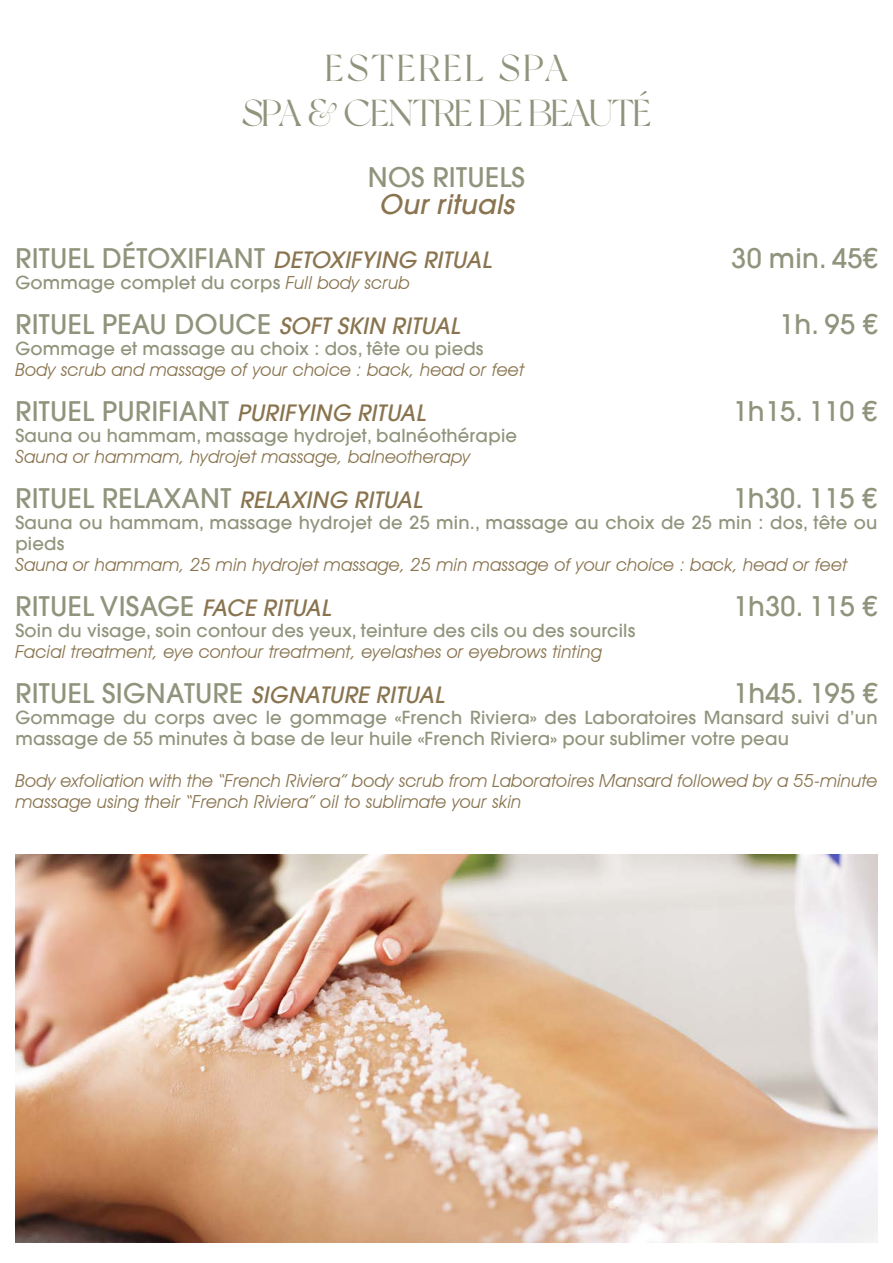
<style>
.page{position:relative;width:893px;height:1263px;background:#fff}
.page>*{position:absolute;margin:0;border:0;box-sizing:border-box;transform-origin:0 0}
.t1{font:37.5px "New York";letter-spacing:-.04em;color:#91947c}
.t2{font:37.5px "New York";letter-spacing:.08em;color:#91947c}
.t3{font:500 27px "Avant Garde LT";letter-spacing:.01em;color:#91947c}
.t4{font:italic 500 27px "Avant Garde LT";letter-spacing:.01em;color:#89744f}
.t5{font:500 18px/21px "Avant Garde LT";letter-spacing:.01em;color:#91947c}
.t6{font:italic 18px/21px "Avant Garde IT Cby BT";letter-spacing:.01em;color:#89744f}
.s1{font-style:italic;font-size:22.5px;color:#89744f}
.s2{font-family:"Avant Garde IT Cby BT";font-weight:400;font-style:italic;color:#89744f}
</style>
<div class="page">
<img style="left:15px;top:855px;width:863px;height:388px">
<p class="t2" style="left:325px;top:45px;width:244px">ESTEREL SPA</p>
<p class="t1" style="left:241px;top:90px;width:412px">SPA &amp; CENTRE DE BEAUTÉ</p>
<p class="t3" style="left:368px;top:160px;width:159px">NOS RITUELS</p>
<p class="t4" style="left:379px;top:187px;width:137px">Our rituals</p>
<p class="t3" style="left:15px;top:242px;width:477px">RITUEL DÉTOXIFIANT <span class="s1">DETOXIFYING RITUAL</span></p>
<p class="t3" style="left:731px;top:242px;width:148px">30 min. 45€</p>
<p class="t5" style="left:15px;top:272px;width:396px">Gommage complet du corps <span class="s2">Full body scrub</span></p>
<p class="t3" style="left:15px;top:308px;width:446px">RITUEL PEAU DOUCE <span class="s1">SOFT SKIN RITUAL</span></p>
<p class="t3" style="left:779px;top:308px;width:100px">1h. 95 €</p>
<p class="t5" style="left:15px;top:338px;width:470px">Gommage et massage au choix : dos, tête ou pieds</p>
<p class="t6" style="left:15px;top:359px;width:510px">Body scrub and massage of your choice : back, head or feet</p>
<p class="t3" style="left:15px;top:395px;width:411px">RITUEL PURIFIANT <span class="s1">PURIFYING RITUAL</span></p>
<p class="t3" style="left:733px;top:395px;width:146px">1h15. 110 €</p>
<p class="t5" style="left:15px;top:425px;width:503px">Sauna ou hammam, massage hydrojet, balnéothérapie</p>
<p class="t6" style="left:15px;top:446px;width:456px">Sauna or hammam, hydrojet massage, balneotherapy</p>
<p class="t3" style="left:15px;top:482px;width:408px">RITUEL RELAXANT <span class="s1">RELAXING RITUAL</span></p>
<p class="t3" style="left:733px;top:482px;width:146px">1h30. 115 €</p>
<p class="t5" style="left:15px;top:512px;width:864px">Sauna ou hammam, massage hydrojet de 25 min., massage au choix de 25 min : dos, tête ou pieds</p>
<p class="t6" style="left:15px;top:554px;width:833px">Sauna or hammam, 25 min hydrojet massage, 25 min massage of your choice : back, head or feet</p>
<p class="t3" style="left:15px;top:590px;width:317px">RITUEL VISAGE <span class="s1">FACE RITUAL</span></p>
<p class="t3" style="left:733px;top:590px;width:146px">1h30. 115 €</p>
<p class="t5" style="left:15px;top:620px;width:621px">Soin du visage, soin contour des yeux, teinture des cils ou des sourcils</p>
<p class="t6" style="left:15px;top:641px;width:588px">Facial treatment, eye contour treatment, eyelashes or eyebrows tinting</p>
<p class="t3" style="left:15px;top:677px;width:430px">RITUEL SIGNATURE <span class="s1">SIGNATURE RITUAL</span></p>
<p class="t3" style="left:733px;top:677px;width:146px">1h45. 195 €</p>
<p class="t5" style="left:15px;top:707px;width:864px">Gommage du corps avec le gommage «French Riviera» des Laboratoires Mansard suivi d’un massage de 55 minutes à base de leur huile «French Riviera» pour sublimer votre peau</p>
<p class="t6" style="left:15px;top:770px;width:864px">Body exfoliation with the “French Riviera” body scrub from Laboratoires Mansard followed by a 55-minute massage using their “French Riviera” oil to sublimate your skin</p>
</div>
